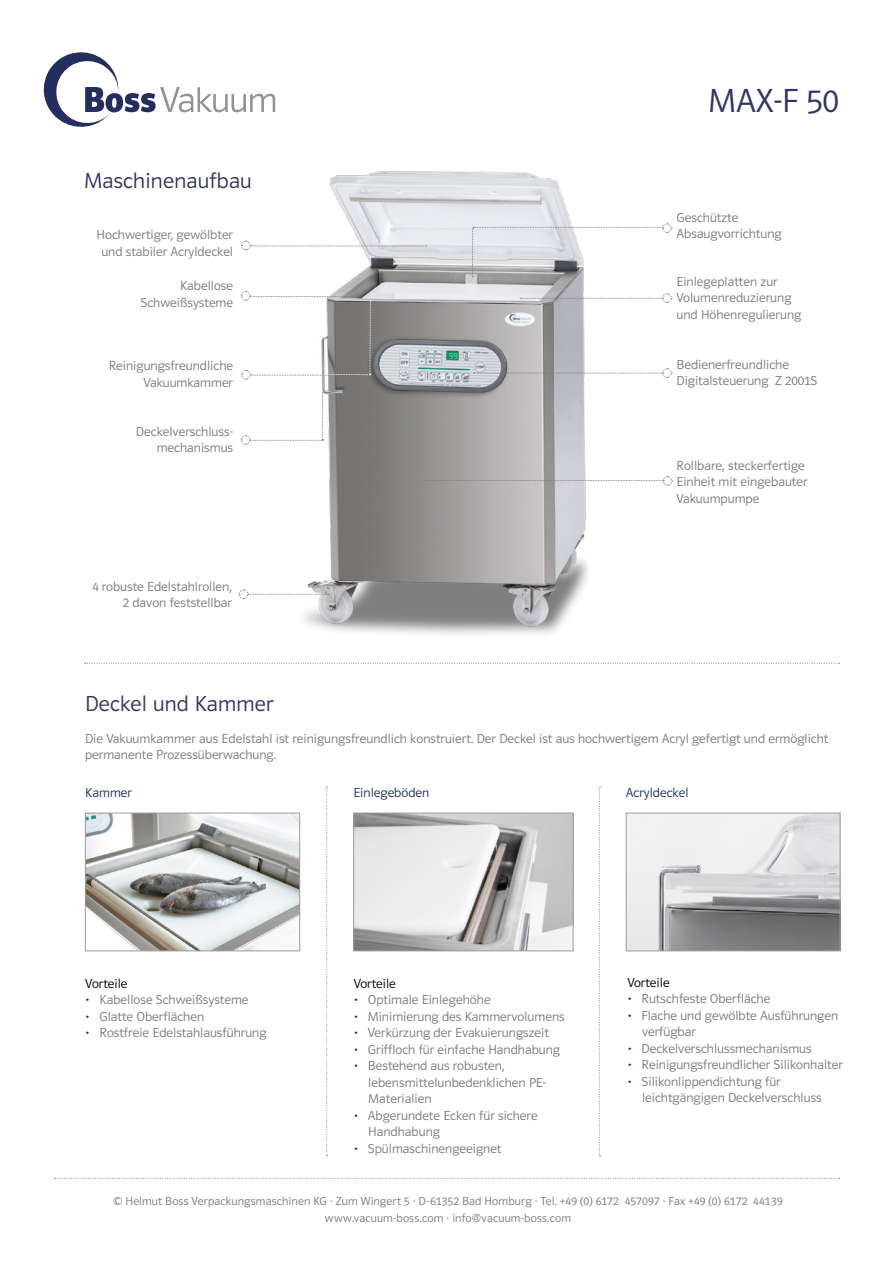
<style>
.page{position:relative;width:893px;height:1263px;background:#fff}
.page>*{position:absolute;margin:0;border:0;box-sizing:border-box;transform-origin:0 0}
.t1{font:34.5px "Polo 11 Leicht";color:#336}
.t2{font:22.5px "Polo 11 Leicht";letter-spacing:.01em;color:#336}
.t3{font:13.5px/16.5px "Polo 11 Leicht";color:#7c7b7b}
.t4{font:13.5px "Polo 11 Leicht";color:#232e61}
.t5{font:13.5px "Polo 11 Leicht";color:#000}
.t6{font:12px/16.5px "Polo 11 Leicht";letter-spacing:.01em;color:#7c7b7b;text-align:center}
.s1{color:#232e61}
</style>
<div class="page">
<svg style="left:85px;top:663px;width:755px;height:1px"></svg>
<svg style="left:54px;top:1178px;width:786px;height:1px"></svg>
<svg style="left:44px;top:52px;width:231px;height:75px"></svg>
<img style="left:87px;top:815px;width:211px;height:134px">
<div style="left:85px;top:813px;width:215px;height:138px;border:1px solid #9d9d9c"></div>
<img style="left:355px;top:815px;width:216px;height:134px">
<div style="left:353px;top:813px;width:220px;height:138px;border:1px solid #9d9d9c"></div>
<img style="left:628px;top:815px;width:210px;height:134px">
<div style="left:626px;top:813px;width:214px;height:138px;border:1px solid #9d9d9c"></div>
<svg style="left:326px;top:787px;width:2px;height:369px"></svg>
<svg style="left:599px;top:787px;width:2px;height:370px"></svg>
<img style="left:303px;top:171px;width:284px;height:463px">
<svg style="left:426px;top:476px;width:247px;height:10px"></svg>
<svg style="left:520px;top:293px;width:152px;height:10px"></svg>
<svg style="left:473px;top:368px;width:199px;height:10px"></svg>
<svg style="left:472px;top:223px;width:200px;height:54px"></svg>
<svg style="left:241px;top:240px;width:186px;height:10px"></svg>
<svg style="left:238px;top:589px;width:91px;height:10px"></svg>
<svg style="left:240px;top:291px;width:131px;height:89px"></svg>
<svg style="left:240px;top:392px;width:84px;height:53px"></svg>
<h2 class="t2" style="left:84px;top:168px;width:169px">Maschinenaufbau</h2>
<p class="t3" style="left:97px;top:226px;width:138px;text-align:center">Hochwertiger, gewölbter und stabiler Acryldeckel</p>
<p class="t3" style="left:140px;top:278px;width:94px;text-align:right">Kabellose<br>Schweißsysteme</p>
<p class="t3" style="left:109px;top:357px;width:126px;text-align:right">Reinigungsfreundliche<br>Vakuumkammer</p>
<p class="t3" style="left:136px;top:423px;width:99px;text-align:right">Deckelverschluss&shy;mechanismus</p>
<p class="t3" style="left:92px;top:578px;width:141px;text-align:right">4 robuste Edelstahlrollen,<br>2 davon feststellbar</p>
<h2 class="t2" style="left:85px;top:691px;width:190px">Deckel und Kammer</h2>
<h1 class="t1" style="left:708px;top:82px;width:132px">MAX-F 50</h1>
<p class="t3" style="left:676px;top:209px;width:107px">Geschützte<br>Absaugvorrichtung</p>
<p class="t3" style="left:676px;top:273px;width:126px">Einlegeplatten zur<br>Volumenreduzierung und Höhenregulierung</p>
<p class="t3" style="left:676px;top:356px;width:142px">Bedienerfreundliche<br>Digitalsteuerung Z 2001S</p>
<p class="t3" style="left:676px;top:457px;width:132px">Rollbare, steckerfertige<br>Einheit mit eingebauter<br>Vakuumpumpe</p>
<p class="t3" style="left:85px;top:730px;width:745px">Die Vakuumkammer aus Edelstahl ist reinigungsfreundlich konstruiert. Der Deckel ist aus hochwertigem Acryl gefertigt und ermöglicht permanente Prozessüberwachung.</p>
<p class="t4" style="left:85px;top:786px;width:48px">Kammer</p>
<p class="t4" style="left:353px;top:786px;width:77px">Einlegeböden</p>
<p class="t4" style="left:626px;top:786px;width:64px">Acryldeckel</p>
<p class="t5" style="left:85px;top:976px;width:44px">Vorteile</p>
<p class="t3" style="left:85px;top:992px;width:165px"><span class="s1">•</span> Kabellose Schweißsysteme</p>
<p class="t3" style="left:85px;top:1008px;width:120px"><span class="s1">•</span> Glatte Oberflächen</p>
<p class="t3" style="left:85px;top:1025px;width:183px"><span class="s1">•</span> Rostfreie Edelstahlausführung</p>
<p class="t5" style="left:354px;top:976px;width:44px">Vorteile</p>
<p class="t3" style="left:354px;top:992px;width:138px"><span class="s1">•</span> Optimale Einlegehöhe</p>
<p class="t3" style="left:354px;top:1008px;width:213px"><span class="s1">•</span> Minimierung des Kammervolumens</p>
<p class="t3" style="left:354px;top:1025px;width:197px"><span class="s1">•</span> Verkürzung der Evakuierungszeit</p>
<p class="t3" style="left:354px;top:1041px;width:208px"><span class="s1">•</span> Griffloch für einfache Handhabung</p>
<p class="t3" style="left:368px;top:1057px;width:179px;text-indent:-15px"><span class="s1">•</span> Bestehend aus robusten, lebensmittelunbedenklichen PE-<br>Materialien</p>
<p class="t3" style="left:368px;top:1107px;width:171px;text-indent:-15px"><span class="s1">•</span> Abgerundete Ecken für sichere<br>Handhabung</p>
<p class="t3" style="left:354px;top:1140px;width:149px"><span class="s1">•</span> Spülmaschinengeeignet</p>
<p class="t5" style="left:627px;top:975px;width:44px">Vorteile</p>
<p class="t3" style="left:627px;top:990px;width:145px"><span class="s1">•</span> Rutschfeste Oberfläche</p>
<p class="t3" style="left:642px;top:1007px;width:198px;text-indent:-15px"><span class="s1">•</span> Flache und gewölbte Ausführungen verfügbar</p>
<p class="t3" style="left:627px;top:1040px;width:186px"><span class="s1">•</span> Deckelverschlussmechanismus</p>
<p class="t3" style="left:627px;top:1056px;width:217px"><span class="s1">•</span> Reinigungsfreundlicher Silikonhalter</p>
<p class="t3" style="left:642px;top:1073px;width:181px;text-indent:-15px"><span class="s1">•</span> Silikonlippendichtung für leichtgängigen Deckelverschluss</p>
<p class="t6" style="left:113px;top:1193px;width:671px">© Helmut Boss Verpackungsmaschinen KG · Zum Wingert 5 · D-61352 Bad Homburg · Tel. +49 (0) 6172 457097 · Fax +49 (0) 6172 44139 www.vacuum-boss.com · info@vacuum-boss.com</p>
</div>
